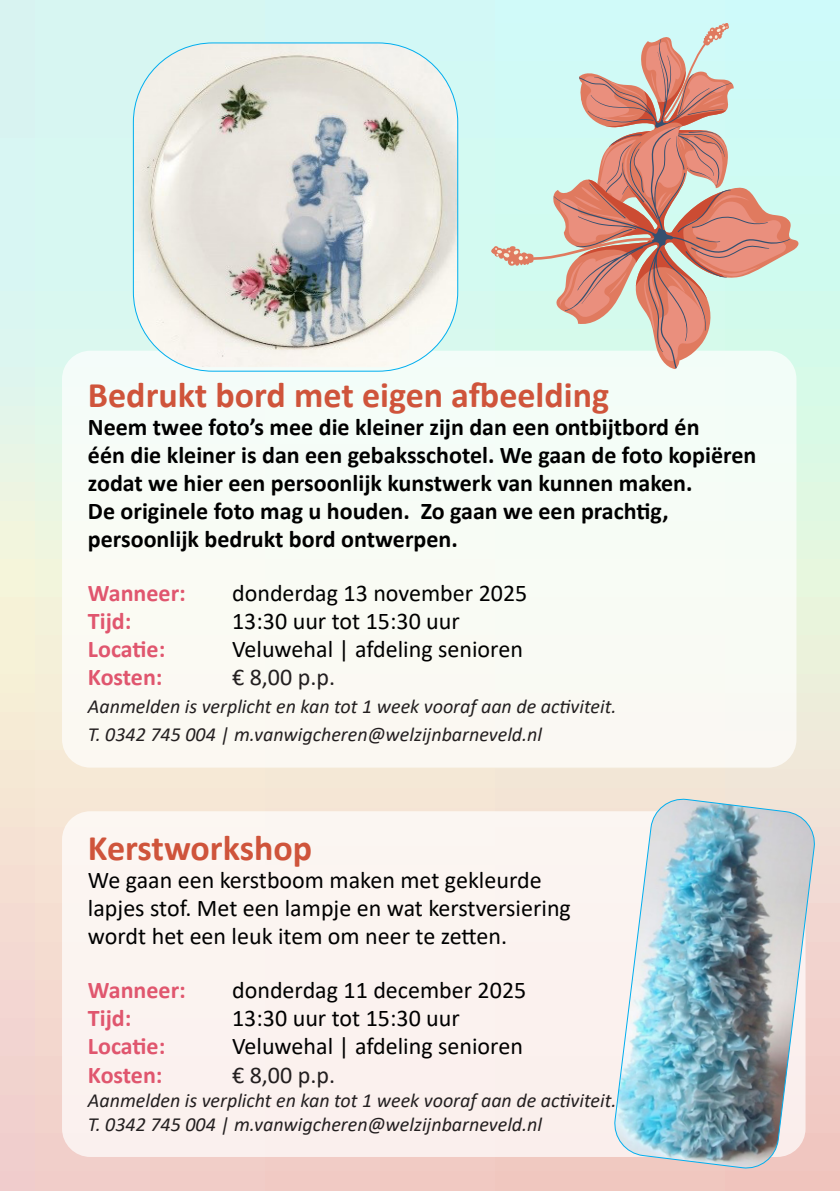
<style>
.page{position:relative;width:840px;height:1191px;background:#fff}
.page>*{position:absolute;margin:0;border:0;box-sizing:border-box;transform-origin:0 0}
.t1{font:700 36px "Calibri";color:#cf543b}
.t2{font:24px/28px "Calibri";color:#000}
.t3{font:700 24px/28px "Calibri";color:#000}
.t4{font:700 24px "Calibri";color:#e0566e}
.t5{font:24px "Calibri";color:#231f20}
.t6{font:italic 20px "Calibri";color:#231f20}
</style>
<div class="page">
<div style="left:0;top:0;width:839px;height:1191px;background:linear-gradient(to bottom,#d2fff9,#fcd2c5)"></div>
<div style="left:62px;top:351px;width:734px;height:416px;background:#f8fcf5;border-radius:28px"></div>
<div style="left:62px;top:811px;width:743px;height:346px;background:#fbf3f0;border-radius:28px"></div>
<img style="left:133px;top:43px;width:324px;height:324px">
<div style="left:785px;top:120px;width:14px;height:249px;background:#cffbef"></div>
<svg style="left:663px;top:126px;width:126px;height:243px"></svg>
<svg style="left:490px;top:23px;width:295px;height:338px;background:#d3cabe"></svg>
<img style="left:612px;top:797px;width:204px;height:373px">
<p class="t1" style="left:88px;top:369px;width:522px">Bedrukt bord met eigen afbeelding</p>
<p class="t3" style="left:88px;top:412px;width:669px">Neem twee foto’s mee die kleiner zijn dan een ontbijtbord én<br>één die kleiner is dan een gebaksschotel. We gaan de foto kopiëren zodat we hier een persoonlijk kunstwerk van kunnen maken.<br>De originele foto mag u houden. Zo gaan we een prachtig, persoonlijk bedrukt bord ontwerpen.</p>
<p class="t4" style="left:88px;top:576px;width:99px">Wanneer:</p>
<p class="t2" style="left:232px;top:578px;width:296px">donderdag 13 november 2025</p>
<p class="t4" style="left:88px;top:604px;width:45px">Tijd:</p>
<p class="t2" style="left:232px;top:606px;width:229px">13:30 uur tot 15:30 uur</p>
<p class="t4" style="left:88px;top:632px;width:79px">Locatie:</p>
<p class="t2" style="left:232px;top:634px;width:292px">Veluwehal | afdeling senioren</p>
<p class="t4" style="left:88px;top:660px;width:76px">Kosten:</p>
<p class="t5" style="left:232px;top:660px;width:104px">€ 8,00 p.p.</p>
<p class="t6" style="left:88px;top:692px;width:530px">Aanmelden is verplicht en kan tot 1 week vooraf aan de activiteit.</p>
<p class="t6" style="left:88px;top:720px;width:455px">T. 0342 745 004 | m.vanwigcheren@welzijnbarneveld.nl</p>
<p class="t1" style="left:88px;top:823px;width:226px">Kerstworkshop</p>
<p class="t2" style="left:88px;top:865px;width:484px">We gaan een kerstboom maken met gekleurde lapjes stof. Met een lampje en wat kerstversiering wordt het een leuk item om neer te zetten.</p>
<p class="t4" style="left:88px;top:973px;width:99px">Wanneer:</p>
<p class="t2" style="left:232px;top:975px;width:295px">donderdag 11 december 2025</p>
<p class="t4" style="left:88px;top:1001px;width:45px">Tijd:</p>
<p class="t2" style="left:232px;top:1003px;width:229px">13:30 uur tot 15:30 uur</p>
<p class="t4" style="left:88px;top:1029px;width:79px">Locatie:</p>
<p class="t2" style="left:232px;top:1031px;width:292px">Veluwehal | afdeling senioren</p>
<p class="t4" style="left:88px;top:1058px;width:76px">Kosten:</p>
<p class="t5" style="left:232px;top:1058px;width:104px">€ 8,00 p.p.</p>
<p class="t6" style="left:88px;top:1086px;width:530px">Aanmelden is verplicht en kan tot 1 week vooraf aan de activiteit.</p>
<p class="t6" style="left:88px;top:1110px;width:455px">T. 0342 745 004 | m.vanwigcheren@welzijnbarneveld.nl</p>
</div>
